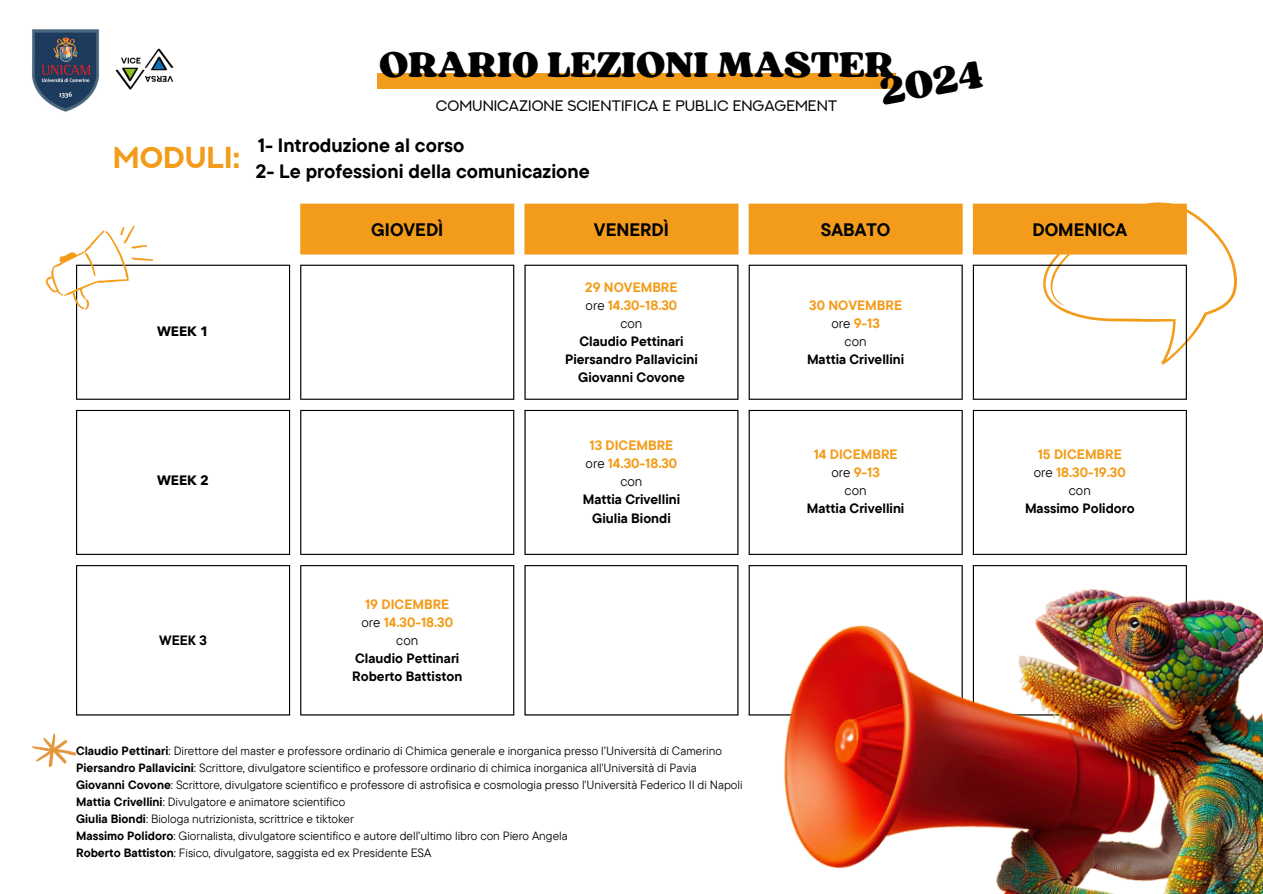
<style>
.page{position:relative;width:1263px;height:894px;background:#fff}
.page>*{position:absolute;margin:0;border:0;box-sizing:border-box;transform-origin:0 0}
.t1{font:40.5px "Sergio Trendy";color:#000}
.t2{font:37.5px "Sergio Trendy";color:#000}
.t3{font:700 30.15px "NEXTART";color:#f39c1b}
.t4{font:700 19.2px "TT Commons Pro";color:#000}
.t5{font:700 18px "TT Commons Pro";color:#000}
.t6{font:15.15px "NEXTART";color:#000}
.t7{font:700 13.5px "TT Commons Pro";color:#000}
.t8{font:700 13.5px "TT Commons Pro";color:#f39c1b}
.t9{font:13.5px "TT Commons Pro";color:#000}
.t10{font:700 13.5px "Avenir Next Cyr";color:#000}
.t11{font:12px "TT Commons Pro";color:#000}
.s1{font-weight:400;color:#000}
.s2{font-weight:700}
</style>
<div class="page">
<svg style="left:1043px;top:202px;width:194px;height:162px"></svg>
<div style="left:300px;top:203px;width:887px;height:51px;background:#f39c1b"></div>
<hr style="left:76px;top:266px;width:1px;height:132px;background:#000">
<hr style="left:289px;top:266px;width:1px;height:132px;background:#000">
<hr style="left:76px;top:264px;width:214px;height:2px;background:#000">
<hr style="left:76px;top:398px;width:214px;height:1px;background:#000">
<hr style="left:300px;top:266px;width:1px;height:132px;background:#000">
<hr style="left:513px;top:266px;width:1px;height:132px;background:#000">
<hr style="left:300px;top:264px;width:214px;height:2px;background:#000">
<hr style="left:300px;top:398px;width:214px;height:1px;background:#000">
<hr style="left:524px;top:266px;width:2px;height:132px;background:#000">
<hr style="left:737px;top:266px;width:1px;height:132px;background:#000">
<hr style="left:524px;top:264px;width:214px;height:2px;background:#000">
<hr style="left:524px;top:398px;width:214px;height:1px;background:#000">
<hr style="left:749px;top:266px;width:1px;height:132px;background:#000">
<hr style="left:961px;top:266px;width:2px;height:132px;background:#000">
<hr style="left:749px;top:264px;width:214px;height:2px;background:#000">
<hr style="left:749px;top:398px;width:214px;height:1px;background:#000">
<hr style="left:973px;top:266px;width:1px;height:132px;background:#000">
<hr style="left:1186px;top:266px;width:1px;height:132px;background:#000">
<hr style="left:973px;top:264px;width:214px;height:2px;background:#000">
<hr style="left:973px;top:398px;width:214px;height:1px;background:#000">
<hr style="left:76px;top:411px;width:1px;height:142px;background:#000">
<hr style="left:289px;top:411px;width:1px;height:142px;background:#000">
<hr style="left:76px;top:410px;width:214px;height:1px;background:#000">
<hr style="left:76px;top:553px;width:214px;height:1px;background:#000">
<hr style="left:300px;top:411px;width:1px;height:142px;background:#000">
<hr style="left:513px;top:411px;width:1px;height:142px;background:#000">
<hr style="left:300px;top:410px;width:214px;height:1px;background:#000">
<hr style="left:300px;top:553px;width:214px;height:1px;background:#000">
<hr style="left:524px;top:411px;width:2px;height:142px;background:#000">
<hr style="left:737px;top:411px;width:1px;height:142px;background:#000">
<hr style="left:524px;top:410px;width:214px;height:1px;background:#000">
<hr style="left:749px;top:411px;width:1px;height:142px;background:#000">
<hr style="left:961px;top:411px;width:2px;height:142px;background:#000">
<hr style="left:749px;top:410px;width:214px;height:1px;background:#000">
<hr style="left:973px;top:411px;width:1px;height:142px;background:#000">
<hr style="left:1186px;top:411px;width:1px;height:142px;background:#000">
<hr style="left:973px;top:410px;width:214px;height:1px;background:#000">
<hr style="left:76px;top:566px;width:1px;height:148px;background:#000">
<hr style="left:289px;top:566px;width:1px;height:148px;background:#000">
<hr style="left:76px;top:565px;width:214px;height:1px;background:#000">
<hr style="left:76px;top:714px;width:214px;height:1px;background:#000">
<hr style="left:300px;top:566px;width:1px;height:148px;background:#000">
<hr style="left:300px;top:565px;width:214px;height:1px;background:#000">
<hr style="left:300px;top:714px;width:214px;height:1px;background:#000">
<div style="left:378px;top:73px;width:518px;height:16px;background:#f39c1b"></div>
<img style="left:482px;top:525px;width:781px;height:368px">
<img style="left:32px;top:29px;width:67px;height:83px">
<img style="left:115px;top:48px;width:59px;height:42px">
<svg style="left:32px;top:733px;width:44px;height:34px"></svg>
<svg style="left:46px;top:225px;width:107px;height:85px"></svg>
<p class="t3" style="left:113px;top:141px;width:129px">Moduli:</p>
<p class="t2" style="left:380px;top:41px;width:516px">ORARI0 LEZIONI MASTER</p>
<p class="t1" style="left:876px;top:66px;width:104px;rotate:-10deg">2024</p>
<p class="t6" style="left:436px;top:97px;width:403px">COMUNICAZIONE SCIENTIFICA E PUBLIC ENGAGEMENT</p>
<p class="t4" style="left:258px;top:133px;width:208px">1- Introduzione al corso</p>
<p class="t4" style="left:256px;top:159px;width:335px">2- Le professioni della comunicazione</p>
<h1 class="t5" style="left:371px;top:218px;width:74px">GIOVEDÌ</h1>
<p class="t5" style="left:594px;top:218px;width:76px">VENERDÌ</p>
<p class="t5" style="left:821px;top:218px;width:71px">SABATO</p>
<h1 class="t5" style="left:1032px;top:218px;width:96px">DOMENICA</h1>
<h4 class="t10" style="left:157px;top:322px;width:53px">WEEK 1</h4>
<h3 class="t8" style="left:585px;top:278px;width:94px">29 NOVEMBRE</h3>
<h2 class="t8" style="left:586px;top:296px;width:93px"><span class="s1">ore</span> 14.30-18.30</h2>
<h3 class="t9" style="left:620px;top:314px;width:23px">con</h3>
<p class="t7" style="left:579px;top:332px;width:106px">Claudio Pettinari</p>
<p class="t7" style="left:565px;top:350px;width:134px">Piersandro Pallavicini</p>
<p class="t7" style="left:578px;top:368px;width:108px">Giovanni Covone</p>
<p class="t8" style="left:809px;top:296px;width:94px">30 NOVEMBRE</p>
<p class="t8" style="left:831px;top:314px;width:50px"><span class="s1">ore</span> 9-13</p>
<p class="t9" style="left:845px;top:332px;width:23px">con</p>
<p class="t7" style="left:807px;top:350px;width:99px">Mattia Crivellini</p>
<p class="t10" style="left:157px;top:472px;width:53px">WEEK 2</p>
<p class="t8" style="left:590px;top:437px;width:85px">13 DICEMBRE</p>
<p class="t8" style="left:586px;top:455px;width:93px"><span class="s1">ore</span> 14.30-18.30</p>
<p class="t9" style="left:620px;top:473px;width:23px">con</p>
<p class="t7" style="left:583px;top:491px;width:99px">Mattia Crivellini</p>
<p class="t7" style="left:592px;top:509px;width:80px">Giulia Biondi</p>
<p class="t8" style="left:814px;top:446px;width:85px">14 DICEMBRE</p>
<p class="t8" style="left:831px;top:464px;width:50px"><span class="s1">ore</span> 9-13</p>
<p class="t9" style="left:845px;top:482px;width:23px">con</p>
<p class="t7" style="left:807px;top:500px;width:99px">Mattia Crivellini</p>
<p class="t8" style="left:1038px;top:446px;width:86px">15 DICEMBRE</p>
<p class="t8" style="left:1034px;top:464px;width:93px"><span class="s1">ore</span> 18.30-19.30</p>
<p class="t9" style="left:1069px;top:482px;width:23px">con</p>
<p class="t7" style="left:1025px;top:500px;width:111px">Massimo Polidoro</p>
<p class="t7" style="left:159px;top:631px;width:49px">WEEK 3</p>
<p class="t8" style="left:365px;top:595px;width:86px">19 DICEMBRE</p>
<p class="t8" style="left:361px;top:613px;width:93px"><span class="s1">ore</span> 14.30-18.30</p>
<p class="t9" style="left:396px;top:631px;width:23px">con</p>
<p class="t7" style="left:355px;top:649px;width:106px">Claudio Pettinari</p>
<p class="t7" style="left:352px;top:667px;width:112px">Roberto Battiston</p>
<p class="t11" style="left:76px;top:742px;width:647px"><span class="s2">Claudio Pettinari</span>: Direttore del master e professore ordinario di Chimica generale e inorganica presso l’Università di Camerino</p>
<p class="t11" style="left:76px;top:759px;width:622px"><span class="s2">Piersandro Pallavicini</span>: Scrittore, divulgatore scientifico e professore ordinario di chimica inorganica all'Università di Pavia</p>
<p class="t11" style="left:76px;top:776px;width:668px"><span class="s2">Giovanni Covone</span>: Scrittore, divulgatore scientifico e professore di astrofisica e cosmologia presso l'Università Federico II di Napoli</p>
<p class="t11" style="left:76px;top:793px;width:271px"><span class="s2">Mattia Crivellini</span>: Divulgatore e animatore scientifico</p>
<p class="t11" style="left:76px;top:810px;width:279px"><span class="s2">Giulia Biondi</span>: Biologa nutrizionista, scrittrice e tiktoker</p>
<p class="t11" style="left:76px;top:827px;width:493px"><span class="s2">Massimo Polidoro</span>: Giornalista, divulgatore scientifico e autore dell’ultimo libro con Piero Angela</p>
<p class="t11" style="left:76px;top:844px;width:357px"><span class="s2">Roberto Battiston</span>: Fisico, divulgatore, saggista ed ex Presidente ESA</p>
</div>
